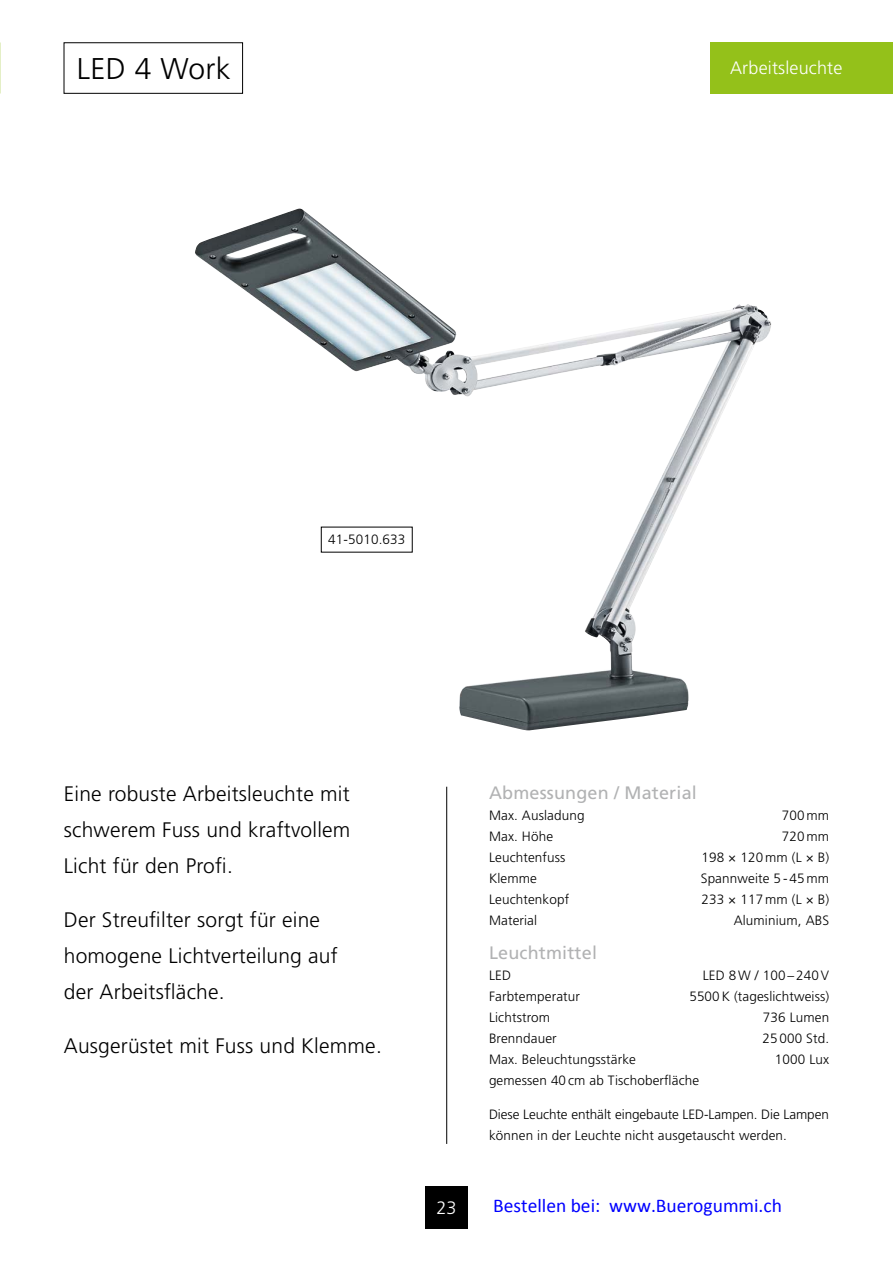
<style>
.page{position:relative;width:893px;height:1263px;background:#fff}
.page>*{position:absolute;margin:0;border:0;box-sizing:border-box;transform-origin:0 0}
.t1{font:300 30px "Frutiger";letter-spacing:.01em;color:#000}
.t2{font:300 21px/36px "Frutiger";letter-spacing:.01em;color:#000;text-align:justify}
.t3{font:19.5px "Calibri";color:#00f}
.t4{font:18px "Frutiger";letter-spacing:.01em;color:#b1b2b3}
.t5{font:300 18px "Frutiger";letter-spacing:.01em;color:#fff}
.t6{font:300 13.5px/21px "Frutiger";letter-spacing:.01em;color:#000}
</style>
<div class="page">
<div style="left:425px;top:1186px;width:43px;height:43px;background:#000"></div>
<hr style="left:446px;top:787px;width:1px;height:357px;background:#000">
<hr style="left:0;top:43px;width:1px;height:51px;background:#db0029">
<div style="left:711px;top:43px;width:182px;height:51px;background:#94c11a"></div>
<div style="left:64px;top:43px;width:179px;height:51px;border:1px solid #000"></div>
<img style="left:195px;top:209px;width:576px;height:521px">
<h1 class="t1" style="left:77px;top:51px;width:155px">LED 4 Work</h1>
<h3 class="t5" style="left:730px;top:58px;width:114px">Arbeitsleuchte</h3>
<p class="t6" style="left:328px;top:529px;width:79px">41-5010.633</p>
<h2 class="t2" style="left:64px;top:776px;width:288px">Eine robuste Arbeitsleuchte mit schwerem Fuss und kraftvollem Licht für den Profi.</h2>
<h2 class="t2" style="left:64px;top:902px;width:276px;text-align:left">Der Streufilter sorgt für eine homogene Lichtverteilung auf der Arbeitsfläche.</h2>
<h2 class="t2" style="left:64px;top:1028px;width:320px">Ausgerüstet mit Fuss und Klemme.</h2>
<h3 class="t5" style="left:436px;top:1197px;width:22px">23</h3>
<h3 class="t4" style="left:489px;top:782px;width:209px">Abmessungen / Material</h3>
<p class="t6" style="left:489px;top:805px;width:97px">Max. Ausladung</p>
<p class="t6" style="left:782px;top:805px;width:49px">700 mm</p>
<p class="t6" style="left:489px;top:826px;width:66px">Max. Höhe</p>
<p class="t6" style="left:782px;top:826px;width:49px">720 mm</p>
<p class="t6" style="left:489px;top:847px;width:78px">Leuchtenfuss</p>
<p class="t6" style="left:701px;top:847px;width:129px">198 × 120 mm (L × B)</p>
<p class="t6" style="left:489px;top:868px;width:49px">Klemme</p>
<p class="t6" style="left:701px;top:868px;width:130px">Spannweite 5 - 45 mm</p>
<p class="t6" style="left:489px;top:889px;width:82px">Leuchtenkopf</p>
<p class="t6" style="left:701px;top:889px;width:129px">233 × 117 mm (L × B)</p>
<p class="t6" style="left:489px;top:910px;width:50px">Material</p>
<p class="t6" style="left:734px;top:910px;width:97px">Aluminium, ABS</p>
<h3 class="t4" style="left:489px;top:942px;width:109px">Leuchtmittel</h3>
<p class="t6" style="left:489px;top:965px;width:24px">LED</p>
<p class="t6" style="left:703px;top:965px;width:128px">LED 8W / 100 – 240V</p>
<p class="t6" style="left:489px;top:986px;width:92px">Farbtemperatur</p>
<p class="t6" style="left:689px;top:986px;width:141px">5500K (tageslichtweiss)</p>
<p class="t6" style="left:489px;top:1007px;width:62px">Lichtstrom</p>
<p class="t6" style="left:763px;top:1007px;width:68px">736 Lumen</p>
<p class="t6" style="left:489px;top:1028px;width:69px">Brenndauer</p>
<p class="t6" style="left:762px;top:1028px;width:68px">25 000 Std.</p>
<p class="t6" style="left:489px;top:1049px;width:148px">Max. Beleuchtungsstärke</p>
<p class="t6" style="left:775px;top:1049px;width:56px">1000 Lux</p>
<p class="t6" style="left:489px;top:1070px;width:212px">gemessen 40 cm ab Tischoberfläche</p>
<p class="t6" style="left:489px;top:1104px;width:341px">Diese Leuchte enthält eingebaute LED-Lampen. Die Lampen können in der Leuchte nicht ausgetauscht werden.</p>
<h3 class="t3" style="left:493px;top:1193px;width:290px">Bestellen bei: www.Buerogummi.ch</h3>
</div>
